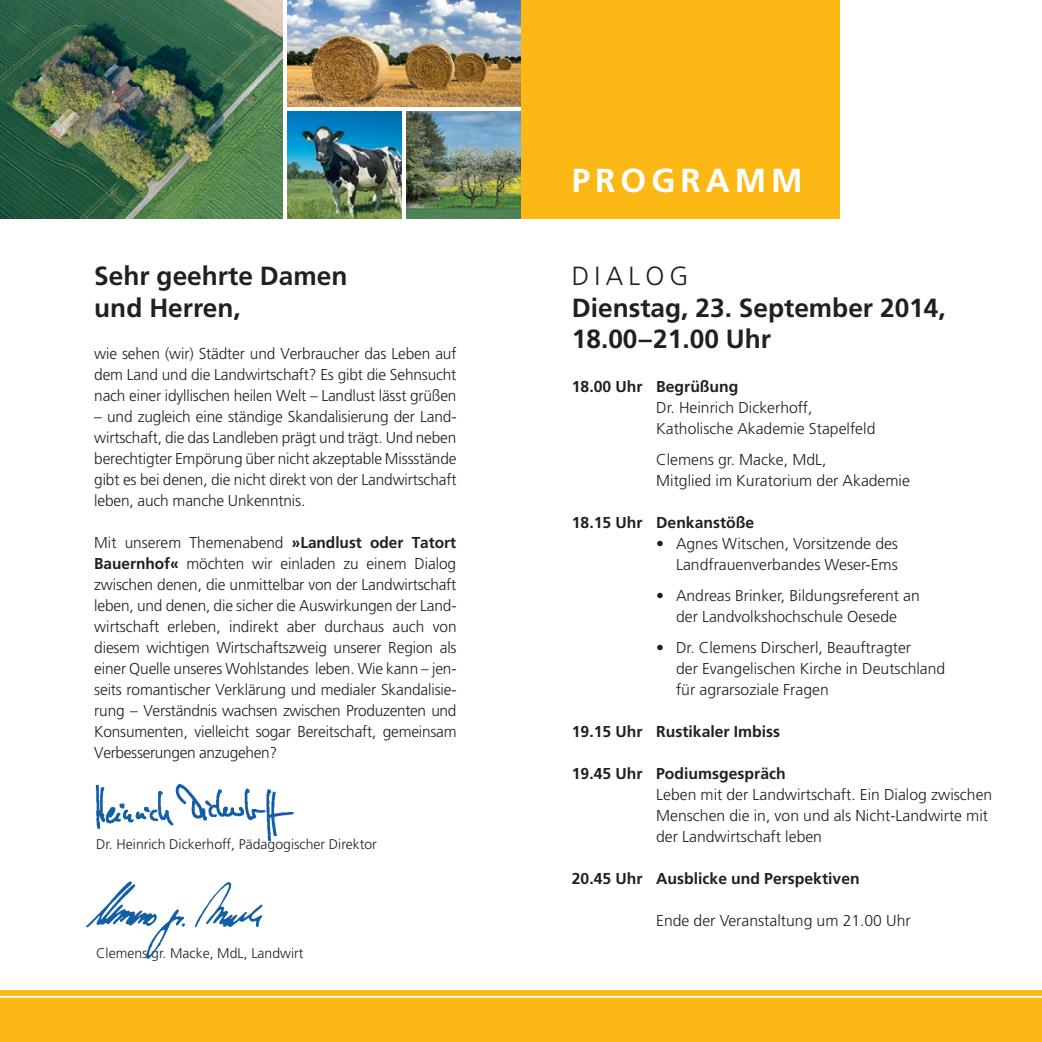
<style>
.page{position:relative;width:1042px;height:1042px;background:#fff}
.page>*{position:absolute;margin:0;border:0;box-sizing:border-box;transform-origin:0 0}
.t1{font:700 33.25px "Frutiger";letter-spacing:.15em;color:#fff}
.t2{font:700 26.25px/31.5px "Frutiger LT";color:#231f20}
.t3{font:300 26.25px "Frutiger LT";color:#231f20}
.t4{font:300 15.75px/21px "Frutiger LT";color:#231f20}
.t5{font:700 15.75px "Frutiger LT";color:#231f20}
.t6{font:300 14px "Frutiger LT";color:#231f20}
.s1{font-weight:700}
</style>
<div class="page">
<img style="left:95px;top:784px;width:199px;height:58px">
<img style="left:86px;top:881px;width:177px;height:78px">
<div style="left:521px;top:0;width:318px;height:218px;background:#fcb814"></div>
<div style="left:0;top:991px;width:1042px;height:51px;background:#fcb814"></div>
<hr style="left:0;top:996px;width:1042px;height:1px;background:#fff">
<img style="left:0;top:0;width:283px;height:218px">
<img style="left:288px;top:112px;width:114px;height:106px">
<img style="left:407px;top:112px;width:114px;height:106px">
<img style="left:288px;top:0;width:233px;height:107px">
<h2 class="t2" style="left:94px;top:260px;width:255px">Sehr geehrte Damen und Herren,</h2>
<p class="t4" style="left:94px;top:343px;width:364px;text-align:justify">wie sehen (wir) Städter und Verbraucher das Leben auf dem Land und die Landwirtschaft? Es gibt die Sehnsucht nach einer idyllischen heilen Welt – Landlust lässt grüßen</p>
<p class="t4" style="left:94px;top:406px;width:364px;text-align:justify">– und zugleich eine ständige Skandalisierung der Land&shy;wirtschaft, die das Landleben prägt und trägt. Und neben berechtigter Empörung über nicht akzeptable Missstände gibt es bei denen, die nicht direkt von der Landwirtschaft leben, auch manche Unkenntnis.</p>
<p class="t4" style="left:94px;top:532px;width:364px;text-align:justify">Mit unserem Themenabend <span class="s1">»Landlust oder Tatort Bauernhof«</span> möchten wir einladen zu einem Dialog zwischen denen, die unmittelbar von der Landwirtschaft leben, und denen, die sicher die Auswirkungen der Land&shy;wirtschaft erleben, indirekt aber durchaus auch von diesem wichtigen Wirtschaftszweig unserer Region als einer Quelle unseres Wohlstandes leben. Wie kann – jen&shy;seits romantischer Verklärung und medialer Skandalisie&shy;rung – Verständnis wachsen zwischen Produzenten und Konsumenten, vielleicht sogar Bereitschaft, gemeinsam Verbesserungen anzugehen?</p>
<p class="t6" style="left:96px;top:836px;width:282px">Dr. Heinrich Dickerhoff, Pädagogischer Direktor</p>
<p class="t6" style="left:96px;top:945px;width:209px">Clemens gr. Macke, MdL, Landwirt</p>
<h1 class="t1" style="left:572px;top:161px;width:232px">PROGRAMM</h1>
<h2 class="t3" style="left:572px;top:261px;width:118px">Dial og</h2>
<h2 class="t2" style="left:572px;top:292px;width:375px">Dienstag, 23. September 2014,<br>18.00–21.00 Uhr</h2>
<p class="t5" style="left:572px;top:377px;width:168px">18.00 Uhr Begrüßung</p>
<p class="t4" style="left:656px;top:397px;width:221px">Dr. Heinrich Dickerhoff,<br>Katholische Akademie Stapelfeld</p>
<p class="t4" style="left:656px;top:449px;width:255px">Clemens gr. Macke, MdL,<br>Mitglied im Kuratorium der Akademie</p>
<p class="t5" style="left:572px;top:513px;width:184px">18.15 Uhr Denkanstöße</p>
<p class="t4" style="left:656px;top:533px;width:243px;text-align:right">• Agnes Witschen, Vorsitzende des<br>Landfrauenverbandes Weser-Ems</p>
<p class="t4" style="left:656px;top:585px;width:265px;text-align:center">• Andreas Brinker, Bildungsreferent an der Landvolkshochschule Oesede</p>
<p class="t4" style="left:676px;top:637px;width:271px;text-indent:-20px">• Dr. Clemens Dirscherl, Beauftragter<br>der Evangelischen Kirche in Deutschland für agrarsoziale Fragen</p>
<p class="t5" style="left:572px;top:722px;width:210px">19.15 Uhr Rustikaler Imbiss</p>
<p class="t5" style="left:572px;top:764px;width:215px">19.45 Uhr Podiumsgespräch</p>
<p class="t4" style="left:656px;top:784px;width:338px">Leben mit der Landwirtschaft. Ein Dialog zwischen<br>Menschen die in, von und als Nicht-Landwirte mit der Landwirtschaft leben</p>
<p class="t5" style="left:572px;top:869px;width:289px">20.45 Uhr Ausblicke und Perspektiven</p>
<p class="t4" style="left:656px;top:910px;width:256px">Ende der Veranstaltung um 21.00 Uhr</p>
</div>
